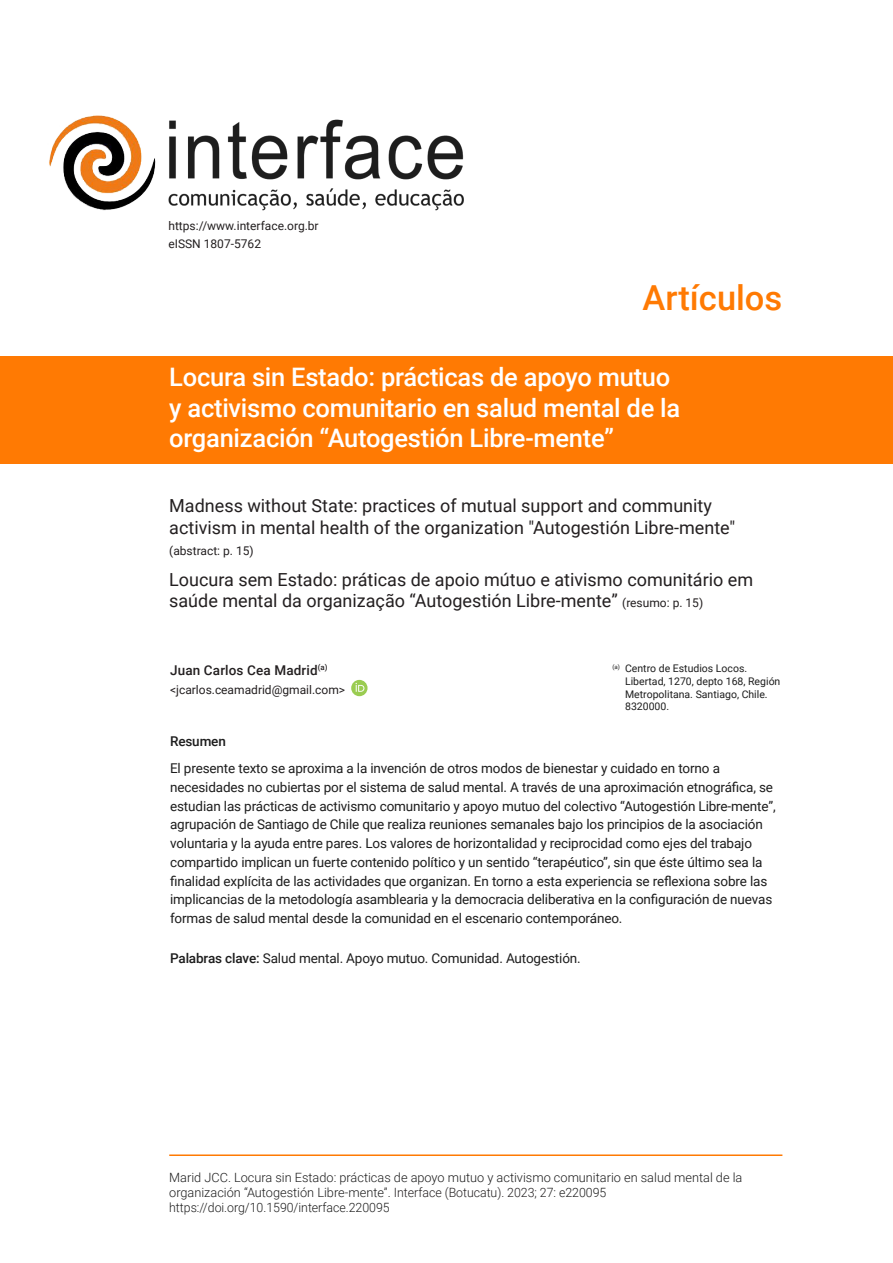
<style>
.page{position:relative;width:893px;height:1263px;background:#fff}
.page>*{position:absolute;margin:0;border:0;box-sizing:border-box;transform-origin:0 0}
.t1{font:500 34.5px "Roboto";color:#ff7a03}
.t2{font:500 25.5px/30.6px "Roboto";letter-spacing:-.01em;color:#fff}
.t3{font:18px/21.6px "Roboto";color:#231f20}
.t4{font:13.5px/18.8px "Roboto";letter-spacing:-.01em;color:#1d1d1d}
.t5{font:500 13.5px "Roboto";letter-spacing:.01em;color:#231f20}
.t6{font:500 13.5px "Roboto";letter-spacing:-.01em;color:#1d1d1d}
.t7{font:300 12.75px/15.3px "Roboto";color:#1d1d1d}
.t8{font:12px/18px "Roboto";color:#231f20}
.t9{font:10.5px/12.6px "Roboto";color:#1d1d1d}
.s1{font-size:12px}
.s2{font-weight:500}
.s3{color:#231f20}
</style>
<div class="page">
<div style="left:0;top:356px;width:893px;height:108px;background:#ff7a03"></div>
<img style="left:168px;top:119px;width:296px;height:91px">
<img style="left:49px;top:116px;width:107px;height:94px">
<hr style="left:169px;top:1154px;width:613px;height:2px;background:#ff7a03">
<svg style="left:351px;top:680px;width:17px;height:16px"></svg>
<svg style="left:356px;top:683px;width:8px;height:9px"></svg>
<p class="t8" style="left:168px;top:216px;width:152px">https://www.interface.org.br eISSN 1807-5762</p>
<h1 class="t1" style="left:642px;top:273px;width:141px">Artículos</h1>
<h2 class="t2" style="left:169px;top:361px;width:512px">Locura sin Estado: prácticas de apoyo mutuo y activismo comunitario en salud mental de la organización “Autogestión Libre-mente”</h2>
<h3 class="t3" style="left:169px;top:494px;width:568px">Madness without State: practices of mutual support and community activism in mental health of the organization "Autogestión Libre-mente"</h3>
<p class="t8" style="left:169px;top:542px;width:86px">(abstract: p. 15)</p>
<h3 class="t3" style="left:169px;top:568px;width:585px">Loucura sem Estado: práticas de apoio mútuo e ativismo comunitário em saúde mental da organização “Autogestión Libre-mente” <span class="s1">(resumo: p. 15)</span></h3>
<p class="t5" style="left:170px;top:660px;width:159px">Juan Carlos Cea Madrid<sup>(a)</sup></p>
<p class="t8" style="left:170px;top:680px;width:177px">&lt;jcarlos.ceamadrid@gmail.com&gt;</p>
<p class="t9" style="left:625px;top:662px;width:157px;text-indent:-13px"><sup>(a)</sup> Centro de Estudios Locos.<br>Libertad, 1270, depto 168, Región<br>Metropolitana. Santiago, Chile.<br>8320000.</p>
<p class="t6" style="left:170px;top:731px;width:57px">Resumen</p>
<p class="t4" style="left:170px;top:758px;width:607px">El presente texto se aproxima a la invención de otros modos de bienestar y cuidado en torno a necesidades no cubiertas por el sistema de salud mental. A través de una aproximación etnográfica, se estudian las prácticas de activismo comunitario y apoyo mutuo del colectivo “Autogestión Libre-mente”, agrupación de Santiago de Chile que realiza reuniones semanales bajo los principios de la asociación voluntaria y la ayuda entre pares. Los valores de horizontalidad y reciprocidad como ejes del trabajo compartido implican un fuerte contenido político y un sentido “terapéutico”, sin que éste último sea la finalidad explícita de las actividades que organizan. En torno a esta experiencia se reflexiona sobre las implicancias de la metodología asamblearia y la democracia deliberativa en la configuración de nuevas formas de salud mental desde la comunidad en el escenario contemporáneo.</p>
<p class="t4" style="left:170px;top:948px;width:412px"><span class="s2">Palabras clave:</span> Salud mental. Apoyo mutuo. Comunidad. Autogestión.</p>
<p class="t7" style="left:169px;top:1169px;width:575px">Marid JCC. Locura sin Estado: prácticas de apoyo mutuo y activismo comunitario en salud mental de la organización “Autogestión Libre-mente”. <span class="s3">Interface (Botucatu). 2023; 2</span>7: e220095 https://doi.org/10.1590/interface.220095</p>
</div>
